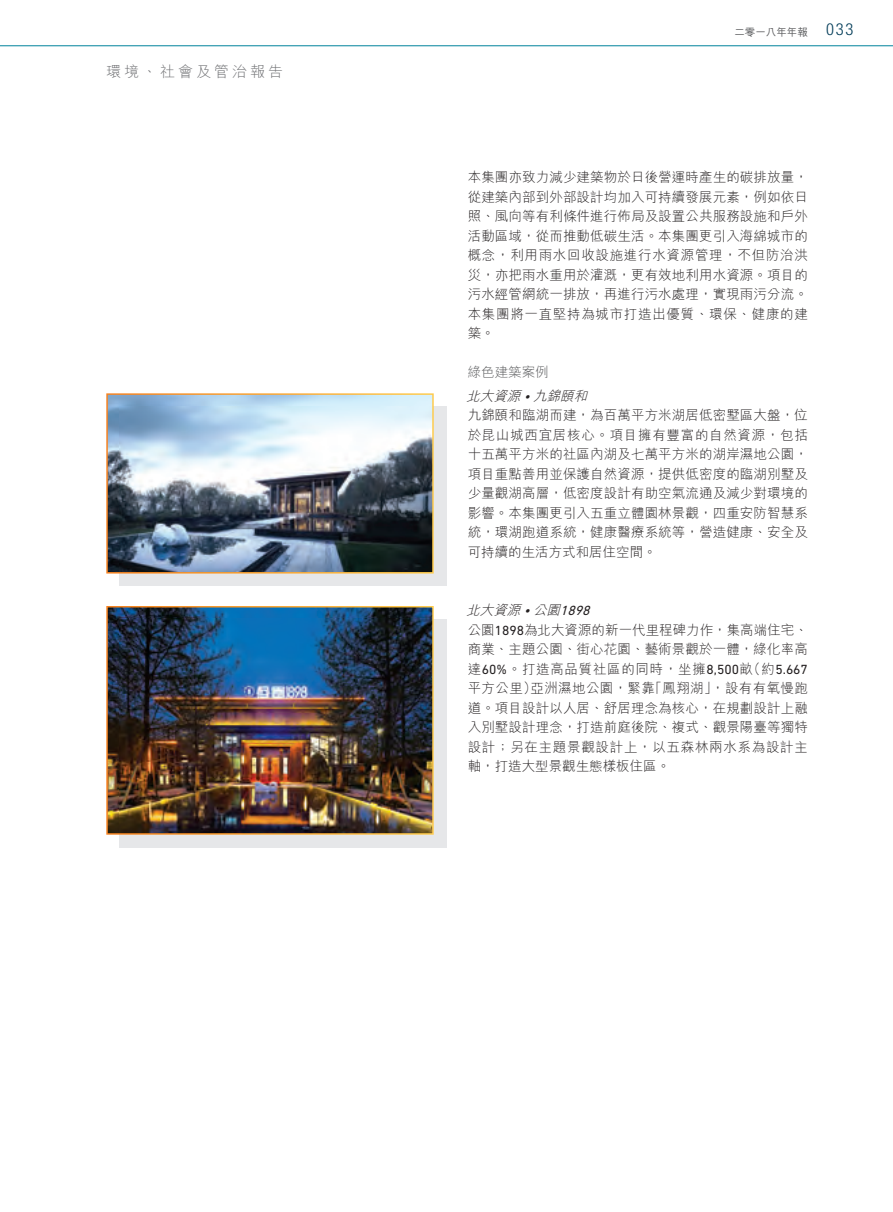
<style>
.page{position:relative;width:893px;height:1212px;background:#fff}
.page>*{position:absolute;margin:0;border:0;box-sizing:border-box;transform-origin:0 0}
.t1{font:15px "M Hei HK Light E Ten B5 H";letter-spacing:.2em;color:#6c6d70}
.t2{font:13.5px/19.5px "M Hei HK Light E Ten B5 H";letter-spacing:.01em;color:#231f20;text-align:justify}
.t3{font:italic 13.5px/23.9px "M Hei HK Light E Ten B5 H";color:#231f20}
.t4{font:10.5px "M Hei HK Medium E Ten B5 H";color:#57585a}
.s1{font-family:"Helvetica Neue LT Std";font-weight:300;font-stretch:condensed;font-size:16.5px;color:#003b57}
.s2{font-style:normal;color:#57585a}
.s3{font-family:"DIN Next LT Pro"}
.s4{font-style:italic}
.s5{font-family:"DIN Next LT Pro";font-style:italic}
</style>
<div class="page">
<svg style="left:1px;top:45px;width:892px;height:2px;background:#7fc0cc"></svg>
<svg style="left:119px;top:406px;width:327px;height:180px;background:#d6d1ca"></svg>
<img style="left:109px;top:396px;width:322px;height:174px">
<img style="left:119px;top:406px;width:312px;height:164px">
<svg style="left:119px;top:619px;width:327px;height:228px;background:#d9d3c9"></svg>
<img style="left:109px;top:609px;width:322px;height:223px">
<img style="left:119px;top:619px;width:312px;height:213px">
<p class="t1" style="left:106px;top:65px;width:178px">環境、社會及管治報告</p>
<p class="t4" style="left:734px;top:28px;width:120px">二零一八年年報 <span class="s1">033</span></p>
<p class="t2" style="left:468px;top:169px;width:342px">本集團亦致力減少建築物於日後營運時產生的碳排放量，從建築內部到外部設計均加入可持續發展元素，例如依日照、風向等有利條件進行佈局及設置公共服務設施和戶外活動區域，從而推動低碳生活。本集團更引入海綿城市的概念，利用雨水回收設施進行水資源管理，不但防治洪災，亦把雨水重用於灌溉，更有效地利用水資源。項目的污水經管網統一排放，再進行污水處理，實現雨污分流。本集團將一直堅持為城市打造出優質、環保、健康的建築。</p>
<p class="t3" style="left:466px;top:362px;width:125px"><span class="s2">綠色建築案例<br></span>北大資源 <span class="s3">•</span> 九錦頤和</p>
<p class="t2" style="left:468px;top:407px;width:342px">九錦頤和臨湖而建，為百萬平方米湖居低密墅區大盤，位於昆山城西宜居核心。項目擁有豐富的自然資源，包括十五萬平方米的社區內湖及七萬平方米的湖岸濕地公園，項目重點善用並保護自然資源，提供低密度的臨湖別墅及少量觀湖高層，低密度設計有助空氣流通及減少對環境的影響。本集團更引入五重立體園林景觀，四重安防智慧系統，環湖跑道系統，健康醫療系統等，營造健康、安全及可持續的生活方式和居住空間。</p>
<p class="t2" style="left:466px;top:602px;width:343px;text-align:left"><span class="s4">北大資源</span> <span class="s5">•</span> <span class="s4">公園</span><span class="s5">1898<br></span>公園<span class="s3">1898</span>為北大資源的新一代里程碑力作，集高端住宅、商業、主題公園、街心花園、藝術景觀於一體，綠化率高達<span class="s3">60%</span>。打造高品質社區的同時，坐擁<span class="s3">8,500</span>畝（約<span class="s3">5.667</span>平方公里）亞洲濕地公園，緊靠「鳳翔湖」，設有有氧慢跑道。項目設計以人居、舒居理念為核心，在規劃設計上融入別墅設計理念，打造前庭後院、複式、觀景陽臺等獨特設計；另在主題景觀設計上，以五森林兩水系為設計主軸，打造大型景觀生態樣板住區。</p>
</div>
